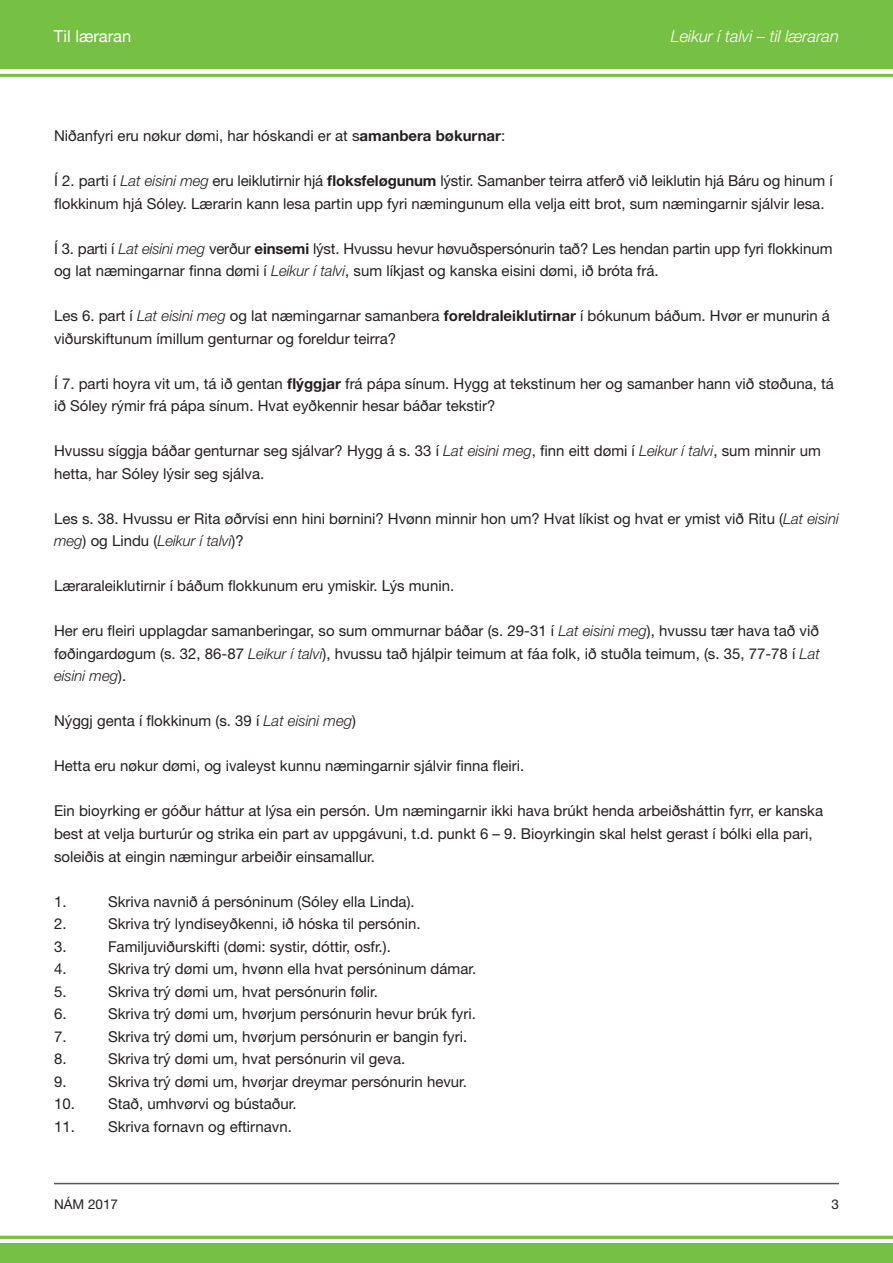
<style>
.page{position:relative;width:893px;height:1263px;background:#fff}
.page>*{position:absolute;margin:0;border:0;box-sizing:border-box;transform-origin:0 0}
.t1{font:italic 300 16.5px "Helvetica Neue LT Std";color:#fff}
.t2{font:16.5px "Helvetica Neue LT Std";color:#fff}
.t3{font:15px/22.5px "Helvetica Neue LT Std";color:#231f20}
.t4{font:13.5px "Helvetica Neue LT Std";color:#231f20}
.s1{font-weight:700}
.s2{font-weight:300;font-style:italic}
</style>
<div class="page">
<div style="left:0;top:0;width:893px;height:68px;background:#76c043"></div>
<hr style="left:0;top:74px;width:893px;height:3px;background:#76c043">
<hr style="left:54px;top:1183px;width:785px;height:1px;background:#57585a">
<div style="left:0;top:1244px;width:893px;height:19px;background:#76c043"></div>
<hr style="left:0;top:1236px;width:893px;height:3px;background:#76c043">
<p class="t2" style="left:54px;top:27px;width:79px">Til læraran</p>
<p class="t1" style="left:671px;top:27px;width:170px">Leikur í talvi – til læraran</p>
<p class="t3" style="left:54px;top:125px;width:453px">Niðanfyri eru nøkur dømi, har hóskandi er at s<span class="s1">amanbera bøkurnar</span>:</p>
<p class="t3" style="left:54px;top:170px;width:780px">Í 2. parti í <span class="s2">Lat eisini meg</span> eru leiklutirnir hjá <span class="s1">floksfeløgunum</span> lýstir. Samanber teirra atferð við leiklutin hjá Báru og hinum í flokkinum hjá Sóley. Lærarin kann lesa partin upp fyri næmingunum ella velja eitt brot, sum næmingarnir sjálvir lesa.</p>
<p class="t3" style="left:54px;top:237px;width:780px">Í 3. parti í <span class="s2">Lat eisini meg</span> verður <span class="s1">einsemi</span> lýst. Hvussu hevur høvuðspersónurin tað? Les hendan partin upp fyri flokkinum og lat næmingarnar finna dømi í <span class="s2">Leikur í talvi</span>, sum líkjast og kanska eisini dømi, ið bróta frá.</p>
<p class="t3" style="left:54px;top:305px;width:777px">Les 6. part í <span class="s2">Lat eisini meg</span> og lat næmingarnar samanbera <span class="s1">foreldraleiklutirnar</span> í bókunum báðum. Hvør er munurin á viðurskiftunum ímillum genturnar og foreldur teirra?</p>
<p class="t3" style="left:54px;top:372px;width:781px">Í 7. parti hoyra vit um, tá ið gentan <span class="s1">flýggjar</span> frá pápa sínum. Hygg at tekstinum her og samanber hann við støðuna, tá ið Sóley rýmir frá pápa sínum. Hvat eyðkennir hesar báðar tekstir?</p>
<p class="t3" style="left:54px;top:440px;width:768px">Hvussu síggja báðar genturnar seg sjálvar? Hygg á s. 33 í <span class="s2">Lat eisini meg</span>, finn eitt dømi í <span class="s2">Leikur í talvi</span>, sum minnir um hetta, har Sóley lýsir seg sjálva.</p>
<p class="t3" style="left:54px;top:507px;width:786px">Les s. 38. Hvussu er Rita øðrvísi enn hini børnini? Hvønn minnir hon um? Hvat líkist og hvat er ymist við Ritu (<span class="s2">Lat eisini meg</span>) og Lindu (<span class="s2">Leikur í talvi</span>)?</p>
<p class="t3" style="left:54px;top:575px;width:402px">Læraraleiklutirnir í báðum flokkunum eru ymiskir. Lýs munin.</p>
<p class="t3" style="left:54px;top:620px;width:767px;text-align:justify">Her eru fleiri upplagdar samanberingar, so sum ommurnar báðar (s. 29-31 í <span class="s2">Lat eisini meg</span>), hvussu tær hava tað við føðingardøgum (s. 32, 86-87 <span class="s2">Leikur í talvi</span>), hvussu tað hjálpir teimum at fáa folk, ið stuðla teimum, (s. 35, 77-78 í <span class="s2">Lat eisini meg</span>).</p>
<p class="t3" style="left:54px;top:710px;width:304px">Nýggj genta í flokkinum (s. 39 í <span class="s2">Lat eisini meg</span>)</p>
<p class="t3" style="left:54px;top:755px;width:472px">Hetta eru nøkur dømi, og ivaleyst kunnu næmingarnir sjálvir finna fleiri.</p>
<p class="t3" style="left:54px;top:800px;width:771px">Ein bioyrking er góður háttur at lýsa ein persón. Um næmingarnir ikki hava brúkt henda arbeiðsháttin fyrr, er kanska best at velja burturúr og strika ein part av uppgávuni, t.d. punkt 6 – 9. Bioyrkingin skal helst gerast í bólki ella pari, soleiðis at eingin næmingur arbeiðir einsamallur.</p>
<p class="t3" style="left:54px;top:890px;width:14px">1.</p>
<p class="t3" style="left:108px;top:890px;width:308px">Skriva navnið á persóninum (Sóley ella Linda).</p>
<p class="t3" style="left:54px;top:912px;width:14px">2.</p>
<p class="t3" style="left:108px;top:912px;width:314px">Skriva trý lyndiseyðkenni, ið hóska til persónin.</p>
<p class="t3" style="left:54px;top:935px;width:14px">3.</p>
<p class="t3" style="left:108px;top:935px;width:284px">Familjuviðurskifti (dømi: systir, dóttir, osfr.).</p>
<p class="t3" style="left:54px;top:957px;width:14px">4.</p>
<p class="t3" style="left:108px;top:957px;width:370px">Skriva trý dømi um, hvønn ella hvat persóninum dámar.</p>
<p class="t3" style="left:54px;top:980px;width:14px">5.</p>
<p class="t3" style="left:108px;top:980px;width:272px">Skriva trý dømi um, hvat persónurin følir.</p>
<p class="t3" style="left:54px;top:1002px;width:14px">6.</p>
<p class="t3" style="left:108px;top:1002px;width:369px">Skriva trý dømi um, hvørjum persónurin hevur brúk fyri.</p>
<p class="t3" style="left:54px;top:1025px;width:14px">7.</p>
<p class="t3" style="left:108px;top:1025px;width:361px">Skriva trý dømi um, hvørjum persónurin er bangin fyri.</p>
<p class="t3" style="left:54px;top:1047px;width:14px">8.</p>
<p class="t3" style="left:108px;top:1047px;width:299px">Skriva trý dømi um, hvat persónurin vil geva.</p>
<p class="t3" style="left:54px;top:1070px;width:14px">9.</p>
<p class="t3" style="left:108px;top:1070px;width:360px">Skriva trý dømi um, hvørjar dreymar persónurin hevur.</p>
<p class="t3" style="left:54px;top:1092px;width:244px">10. Stað, umhvørvi og bústaður.</p>
<p class="t3" style="left:54px;top:1115px;width:239px">11. Skriva fornavn og eftirnavn.</p>
<p class="t4" style="left:54px;top:1196px;width:66px">NÁM 2017</p>
<p class="t4" style="left:831px;top:1196px;width:9px">3</p>
</div>
